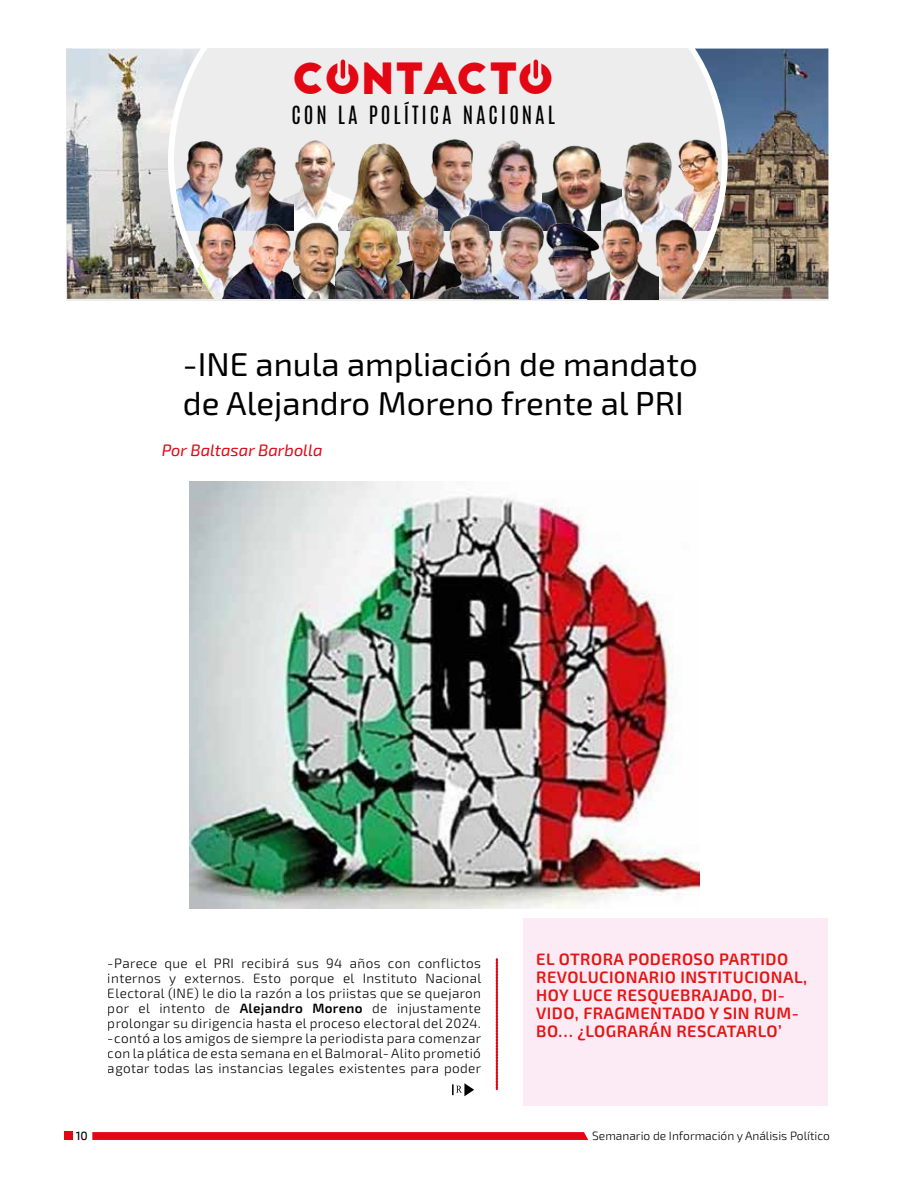
<style>
.page{position:relative;width:915px;height:1191px;background:#fff}
.page>*{position:absolute;margin:0;border:0;box-sizing:border-box;transform-origin:0 0}
.t1{font:42px "Big John";letter-spacing:-.015em;color:#e30613}
.t2{font:33px/39px "Exo 2";color:#000}
.t3{font:21px "Antonio";letter-spacing:.14em;color:#000}
.t4{font:600 16.5px/18px "Exo 2";letter-spacing:.025em;color:#e41513}
.t5{font:italic 16.5px "Exo 2";color:#e30613}
.t6{font:300 13.5px/15px "Exo 2";letter-spacing:.025em;color:#000;text-align:justify}
.t7{font:300 12px "Exo 2";color:#000}
.t8{font:500 12px "Exo 2";color:#000}
.s1{font-weight:600}
</style>
<div class="page">
<div style="left:64px;top:1131px;width:8px;height:9px;background:#e30613"></div>
<svg style="left:92px;top:1132px;width:496px;height:8px;background:#e30a17"></svg>
<div style="left:523px;top:918px;width:305px;height:188px;background:#fceaf4"></div>
<svg style="left:452px;top:1083px;width:22px;height:13px"></svg>
<svg style="left:496px;top:958px;width:1px;height:131px"></svg>
<div style="left:66px;top:49px;width:762px;height:252px;background:#ededed"></div>
<svg style="left:214px;top:143px;width:6px;height:73px"></svg>
<img style="left:437px;top:139px;width:29px;height:75px">
<img style="left:294px;top:140px;width:44px;height:82px">
<img style="left:338px;top:143px;width:99px;height:72px">
<img style="left:560px;top:145px;width:41px;height:70px">
<img style="left:466px;top:140px;width:94px;height:75px">
<img style="left:221px;top:147px;width:73px;height:75px">
<img style="left:373px;top:214px;width:181px;height:86px">
<img style="left:214px;top:216px;width:48px;height:83px">
<img style="left:252px;top:222px;width:83px;height:77px">
<img style="left:223px;top:223px;width:92px;height:76px">
<img style="left:335px;top:215px;width:74px;height:84px">
<img style="left:601px;top:142px;width:80px;height:74px">
<img style="left:641px;top:214px;width:40px;height:85px">
<img style="left:434px;top:215px;width:84px;height:84px">
<img style="left:529px;top:215px;width:77px;height:84px">
<img style="left:586px;top:216px;width:72px;height:83px">
<img style="left:66px;top:49px;width:148px;height:250px">
<img style="left:681px;top:49px;width:147px;height:250px">
<div style="left:533px;top:59px;width:5px;height:20px;background:#e30613;border-radius:2px"></div>
<div style="left:340px;top:59px;width:5px;height:20px;background:#e30613;border-radius:2px"></div>
<img style="left:189px;top:481px;width:510px;height:427px">
<h1 class="t1" style="left:292px;top:59px;width:263px">CONTACTO</h1>
<h3 class="t3" style="left:291px;top:99px;width:265px">CON LA POLÍTICA NACIONAL</h3>
<h2 class="t2" style="left:183px;top:346px;width:516px">-INE anula ampliación de mandato de Alejandro Moreno frente al PRI</h2>
<p class="t5" style="left:161px;top:440px;width:162px">Por Baltasar Barbolla</p>
<p class="t6" style="left:108px;top:956px;width:375px">-Parece que el PRI recibirá sus 94 años con conflictos internos y externos. Esto porque el Instituto Nacional Electoral (INE) le dio la razón a los priistas que se quejaron por el intento de <span class="s1">Alejandro Moreno</span> de injustamente prolongar su dirigencia hasta el proceso electoral del 2024. -contó a los amigos de siempre la periodista para comenzar con la plática de esta semana en el Balmoral- Alito prometió agotar todas las instancias legales existentes para poder</p>
<p class="t4" style="left:536px;top:950px;width:272px">EL OTRORA PODEROSO PARTIDO<br>REVOLUCIONARIO INSTITUCIONAL,<br>HOY LUCE RESQUEBRAJADO, DI-<br>VIDO, FRAGMENTADO Y SIN RUM-<br>BO… ¿LOGRARÁN RESCATARLO’</p>
<p class="t8" style="left:76px;top:1128px;width:14px">10</p>
<p class="t7" style="left:592px;top:1128px;width:239px">Semanario de Información y Análisis Político</p>
</div>
